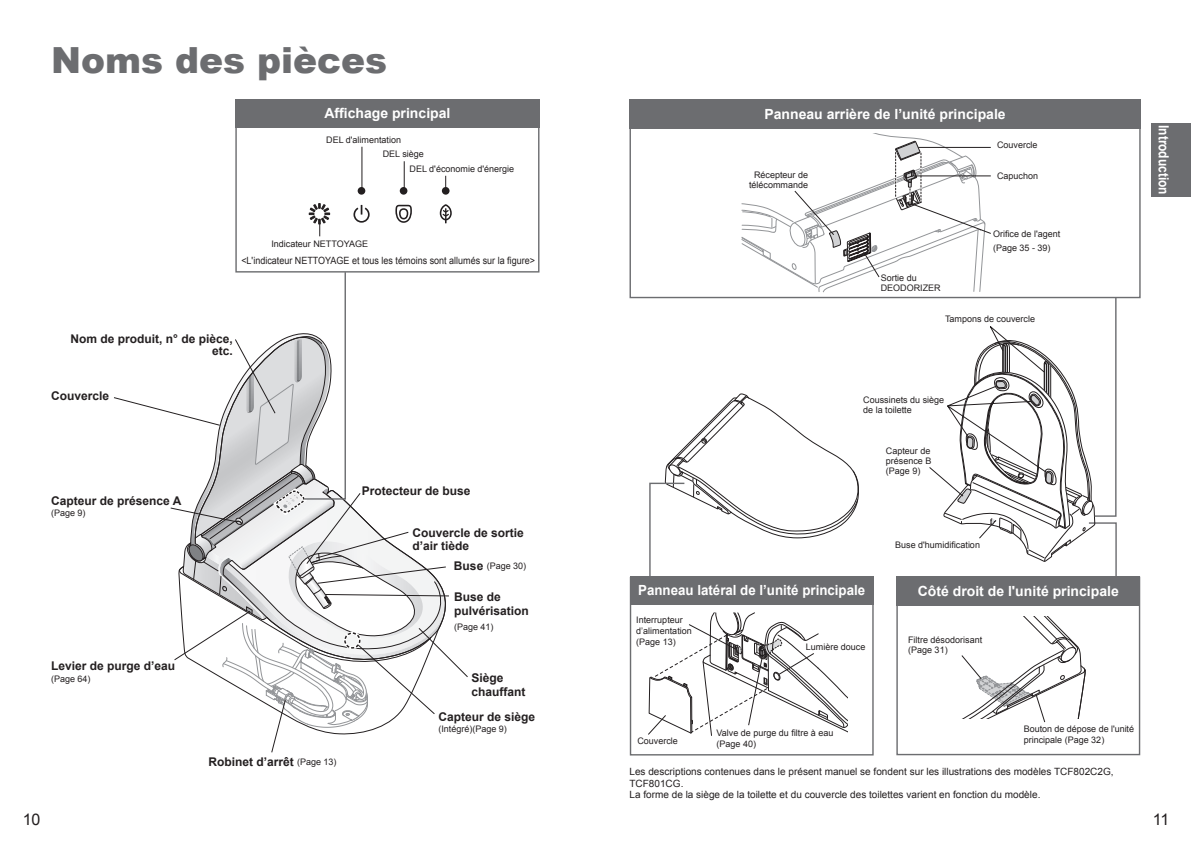
<style>
.page{position:relative;width:1191px;height:842px;background:#fff}
.page>*{position:absolute;margin:0;border:0;box-sizing:border-box;transform-origin:0 0}
.t1{font:900 36px "Arial";color:#6c6d70}
.t2{font:16px "Arial";color:#231f20}
.t3{font:700 14px "Arial";color:#fff}
.t4{font:700 14px "Arial";color:#fff;scale:.95 1}
.t5{font:700 14px "Arial";color:#fff;scale:.85 1}
.t6{font:700 12px/14.2px "Arial";color:#231f20}
.t7{font:10px/11.3px "Arial";color:#231f20}
.t8{font:10px "Arial";color:#231f20;scale:.9 1}
.t9{font:9px/10px "Arial";color:#231f20}
.s1{font-weight:700;font-size:12px}
.s2{font-weight:400;font-size:9px}
</style>
<div class="page">
<div style="left:629px;top:100px;width:511px;height:198px;background:#fff;border:1px solid #6c6d70"></div>
<div style="left:629px;top:100px;width:511px;height:29px;background:#6c6d70"></div>
<div style="left:630px;top:577px;width:243px;height:178px;background:#fff;border:1px solid #6c6d70"></div>
<div style="left:630px;top:577px;width:243px;height:28px;background:#6c6d70"></div>
<div style="left:896px;top:577px;width:244px;height:178px;background:#fff;border:1px solid #6c6d70"></div>
<div style="left:896px;top:576px;width:244px;height:29px;background:#6c6d70"></div>
<div style="left:235px;top:100px;width:304px;height:173px;background:#fff;border:1px solid #6c6d70"></div>
<div style="left:235px;top:99px;width:304px;height:29px;background:#6c6d70"></div>
<svg style="left:353px;top:205px;width:17px;height:18px"></svg>
<svg style="left:395px;top:205px;width:17px;height:18px"></svg>
<svg style="left:440px;top:204px;width:12px;height:19px"></svg>
<div style="left:358px;top:187px;width:7px;height:8px;background:#231f20;border-radius:50%"></div>
<div style="left:400px;top:187px;width:7px;height:8px;background:#231f20;border-radius:50%"></div>
<div style="left:442px;top:187px;width:7px;height:8px;background:#231f20;border-radius:50%"></div>
<svg style="left:309px;top:204px;width:21px;height:32px"></svg>
<hr style="left:362px;top:147px;width:1px;height:42px;background:#231f20">
<svg style="left:404px;top:161px;width:1px;height:26px"></svg>
<svg style="left:648px;top:612px;width:200px;height:124px"></svg>
<svg style="left:961px;top:616px;width:124px;height:106px"></svg>
<svg style="left:648px;top:133px;width:469px;height:446px"></svg>
<div style="left:1151px;top:123px;width:40px;height:74px;background:#6c6d70"></div>
<svg style="left:114px;top:271px;width:354px;height:482px"></svg>
<h1 class="t1" style="left:51px;top:41px;width:338px">Noms des pièces</h1>
<h3 class="t3" style="left:324px;top:104px;width:128px">Affichage principal</h3>
<p class="t9" style="left:383px;top:133px;width:43px;line-height:14.2px;text-indent:-57px">DEL d'alimentation<br>DEL siège</p>
<p class="t9" style="left:409px;top:164px;width:106px">DEL d'économie d'énergie</p>
<p class="t9" style="left:271px;top:239px;width:98px">Indicateur NETTOYAGE</p>
<p class="t8" style="left:241px;top:254px;width:328px">&lt;L'indicateur NETTOYAGE et tous les témoins sont allumés sur la figure&gt;</p>
<h3 class="t6" style="left:71px;top:334px;width:164px;line-height:11.3px;text-align:right">Nom de produit, n° de pièce, etc.</h3>
<h3 class="t6" style="left:51px;top:389px;width:60px">Couvercle</h3>
<h3 class="t6" style="left:51px;top:494px;width:132px">Capteur de présence A</h3>
<p class="t9" style="left:51px;top:508px;width:36px">(Page 9)</p>
<h3 class="t6" style="left:51px;top:659px;width:126px">Levier de purge d’eau</h3>
<p class="t9" style="left:51px;top:674px;width:41px">(Page 64)</p>
<h3 class="t6" style="left:362px;top:484px;width:110px">Protecteur de buse</h3>
<h3 class="t6" style="left:412px;top:527px;width:113px;line-height:13px">Couvercle de sortie d’air tiède</h3>
<p class="t9" style="left:454px;top:561px;width:74px"><span class="s1">Buse</span> (Page 30)</p>
<h3 class="t6" style="left:454px;top:590px;width:76px">Buse de pulvérisation</h3>
<p class="t9" style="left:454px;top:622px;width:41px">(Page 41)</p>
<h3 class="t6" style="left:471px;top:671px;width:56px">Siège chauffant</h3>
<h3 class="t6" style="left:438px;top:710px;width:98px">Capteur de siège</h3>
<p class="t9" style="left:438px;top:724px;width:70px">(Intégré)(Page 9)</p>
<h3 class="t6" style="left:208px;top:755px;width:130px">Robinet d’arrêt <span class="s2">(Page 13)</span></h3>
<h3 class="t3" style="left:764px;top:105px;width:243px">Panneau arrière de l’unité principale</h3>
<p class="t9" style="left:749px;top:170px;width:61px;text-align:center">Récepteur de télécommande</p>
<p class="t9" style="left:997px;top:140px;width:42px">Couvercle</p>
<p class="t9" style="left:997px;top:171px;width:43px">Capuchon</p>
<p class="t9" style="left:880px;top:273px;width:62px">Sortie du<br>DEODORIZER</p>
<p class="t9" style="left:993px;top:227px;width:69px;line-height:13.8px">Orifice de l'agent (Page 35 - 39)</p>
<p class="t9" style="left:945px;top:314px;width:92px">Tampons de couvercle</p>
<h3 class="t5" style="left:1172px;top:125px;width:83px;rotate:90deg">Introduction</h3>
<p class="t9" style="left:863px;top:395px;width:83px">Coussinets du siège de la toilette</p>
<p class="t9" style="left:886px;top:446px;width:47px;text-align:justify">Capteur de présence B (Page 9)</p>
<h3 class="t4" style="left:638px;top:581px;width:240px">Panneau latéral de l’unité principale</h3>
<p class="t9" style="left:636px;top:614px;width:57px;line-height:11px">Interrupteur d’alimentation (Page 13)</p>
<p class="t9" style="left:806px;top:642px;width:61px">Lumière douce</p>
<p class="t9" style="left:637px;top:736px;width:42px">Couvercle</p>
<p class="t9" style="left:716px;top:728px;width:118px;line-height:11px">Valve de purge du filtre à eau (Page 40)</p>
<p class="t9" style="left:895px;top:540px;width:86px">Buse d'humidification</p>
<h3 class="t3" style="left:917px;top:581px;width:202px">Côté droit de l'unité principale</h3>
<p class="t9" style="left:908px;top:635px;width:76px">Filtre désodorisant (Page 31)</p>
<p class="t9" style="left:1023px;top:724px;width:112px;line-height:11px">Bouton de dépose de l'unité principale (Page 32)</p>
<p class="t7" style="left:629px;top:766px;width:485px">Les descriptions contenues dans le présent manuel se fondent sur les illustrations des modèles TCF802C2G,<br>TCF801CG.<br>La forme de la siège de la toilette et du couvercle des toilettes varient en fonction du modèle.</p>
<h2 class="t2" style="left:23px;top:808px;width:19px">10</h2>
<h2 class="t2" style="left:1152px;top:808px;width:18px">11</h2>
</div>
